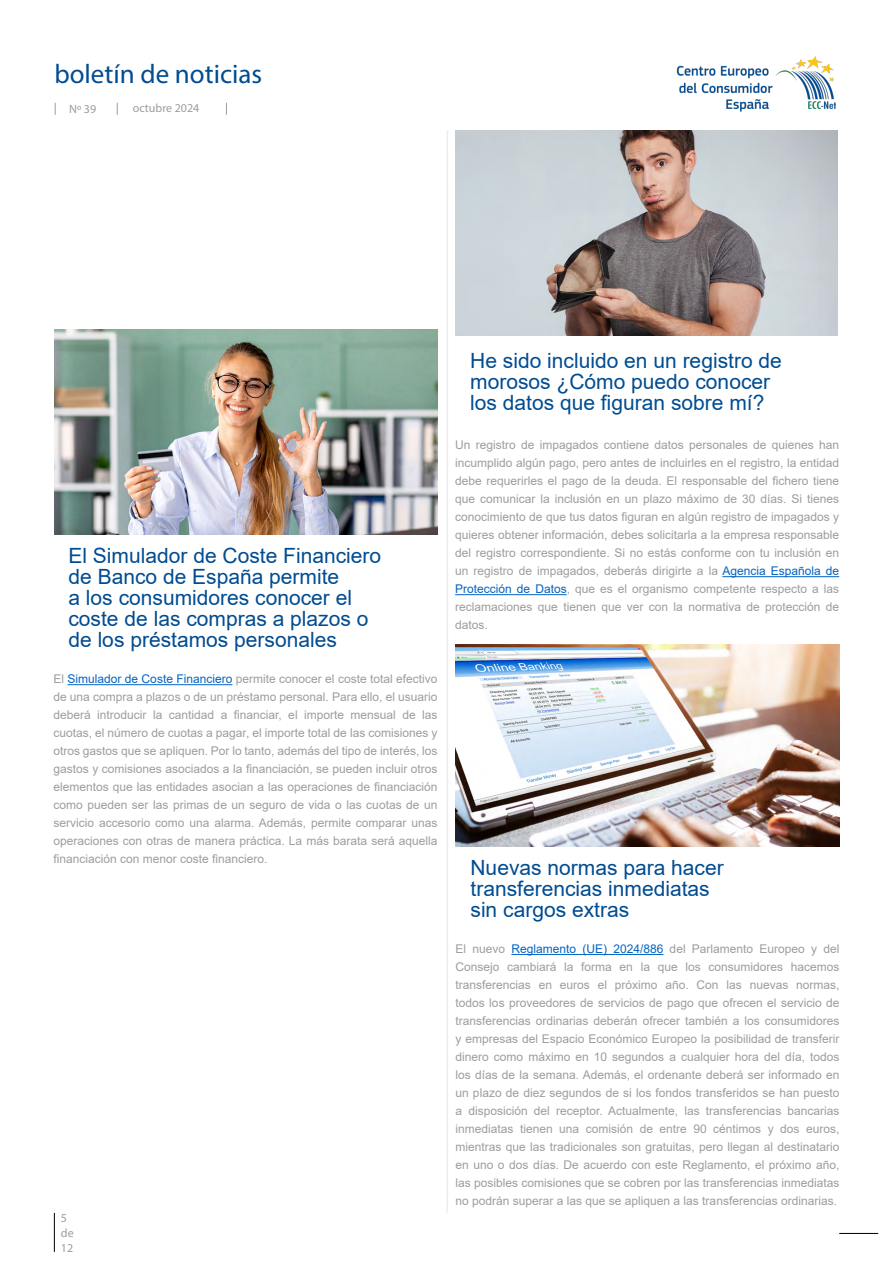
<style>
.page{position:relative;width:893px;height:1263px;background:#fff}
.page>*{position:absolute;margin:0;border:0;box-sizing:border-box;transform-origin:0 0}
.t1{font:27px "Myriad Pro";color:#004c91}
.t2{font:21px/21px "Arial";color:#004c91}
.t3{font:12px/18px "Arial";color:#9d9d9d;text-align:justify}
.t4{font:12px/15px "Myriad Pro";color:#9d9d9d}
.s1{color:#0563c1}
</style>
<div class="page">
<svg style="left:55px;top:103px;width:1px;height:12px"></svg>
<svg style="left:117px;top:103px;width:1px;height:12px"></svg>
<svg style="left:226px;top:103px;width:1px;height:12px"></svg>
<hr style="left:839px;top:1233px;width:39px;height:1px;background:#000">
<img style="left:676px;top:56px;width:159px;height:56px">
<hr style="left:54px;top:1213px;width:1px;height:39px;background:#000">
<hr style="left:68px;top:684px;width:164px;height:1px;background:#0563c1">
<img style="left:55px;top:329px;width:382px;height:205px">
<img style="left:455px;top:644px;width:384px;height:202px">
<hr style="left:511px;top:954px;width:152px;height:1px;background:#0563c1">
<hr style="left:447px;top:130px;width:1px;height:1083px;background:#ededed">
<hr style="left:722px;top:576px;width:117px;height:1px;background:#0563c1">
<hr style="left:455px;top:594px;width:112px;height:1px;background:#0563c1">
<img style="left:455px;top:130px;width:383px;height:205px">
<h1 class="t1" style="left:54px;top:57px;width:209px">boletín de noticias</h1>
<p class="t4" style="left:69px;top:101px;width:29px">Nº 39</p>
<p class="t4" style="left:133px;top:101px;width:68px">octubre 2024</p>
<h2 class="t2" style="left:68px;top:545px;width:314px">El Simulador de Coste Financiero de Banco de España permite<br>a los consumidores conocer el coste de las compras a plazos o de los préstamos personales</h2>
<p class="t3" style="left:53px;top:670px;width:386px">El <span class="s1">Simulador de Coste Financiero</span> permite conocer el coste total efectivo de una compra a plazos o de un préstamo personal. Para ello, el usuario deberá introducir la cantidad a financiar, el importe mensual de las cuotas, el número de cuotas a pagar, el importe total de las comisiones y otros gastos que se apliquen. Por lo tanto, además del tipo de interés, los gastos y comisiones asociados a la financiación, se pueden incluir otros elementos que las entidades asocian a las operaciones de financiación como pueden ser las primas de un seguro de vida o las cuotas de un servicio accesorio como una alarma. Además, permite comparar unas operaciones con otras de manera práctica. La más barata será aquella financiación con menor coste financiero.</p>
<p class="t4" style="left:61px;top:1210px;width:14px">5 de<br>12</p>
<h2 class="t2" style="left:470px;top:350px;width:313px">He sido incluido en un registro de morosos ¿Cómo puedo conocer los datos que figuran sobre mí?</h2>
<p class="t3" style="left:455px;top:436px;width:386px">Un registro de impagados contiene datos personales de quienes han incumplido algún pago, pero antes de incluirles en el registro, la entidad debe requerirles el pago de la deuda. El responsable del fichero tiene que comunicar la inclusión en un plazo máximo de 30 días. Si tienes conocimiento de que tus datos figuran en algún registro de impagados y quieres obtener información, debes solicitarla a la empresa responsable del registro correspondiente. Si no estás conforme con tu inclusión en un registro de impagados, deberás dirigirte a la <span class="s1">Agencia Española de Protección de Datos</span>, que es el organismo competente respecto a las reclamaciones que tienen que ver con la normativa de protección de datos.</p>
<h2 class="t2" style="left:470px;top:857px;width:255px">Nuevas normas para hacer transferencias inmediatas sin cargos extras</h2>
<p class="t3" style="left:455px;top:940px;width:386px">El nuevo <span class="s1">Reglamento (UE) 2024/886</span> del Parlamento Europeo y del Consejo cambiará la forma en la que los consumidores hacemos transferencias en euros el próximo año. Con las nuevas normas, todos los proveedores de servicios de pago que ofrecen el servicio de transferencias ordinarias deberán ofrecer también a los consumidores y empresas del Espacio Económico Europeo la posibilidad de transferir dinero como máximo en 10 segundos a cualquier hora del día, todos los días de la semana. Además, el ordenante deberá ser informado en un plazo de diez segundos de si los fondos transferidos se han puesto a disposición del receptor. Actualmente, las transferencias bancarias inmediatas tienen una comisión de entre 90 céntimos y dos euros, mientras que las tradicionales son gratuitas, pero llegan al destinatario en uno o dos días. De acuerdo con este Reglamento, el próximo año, las posibles comisiones que se cobren por las transferencias inmediatas no podrán superar a las que se apliquen a las transferencias ordinarias.</p>
</div>
